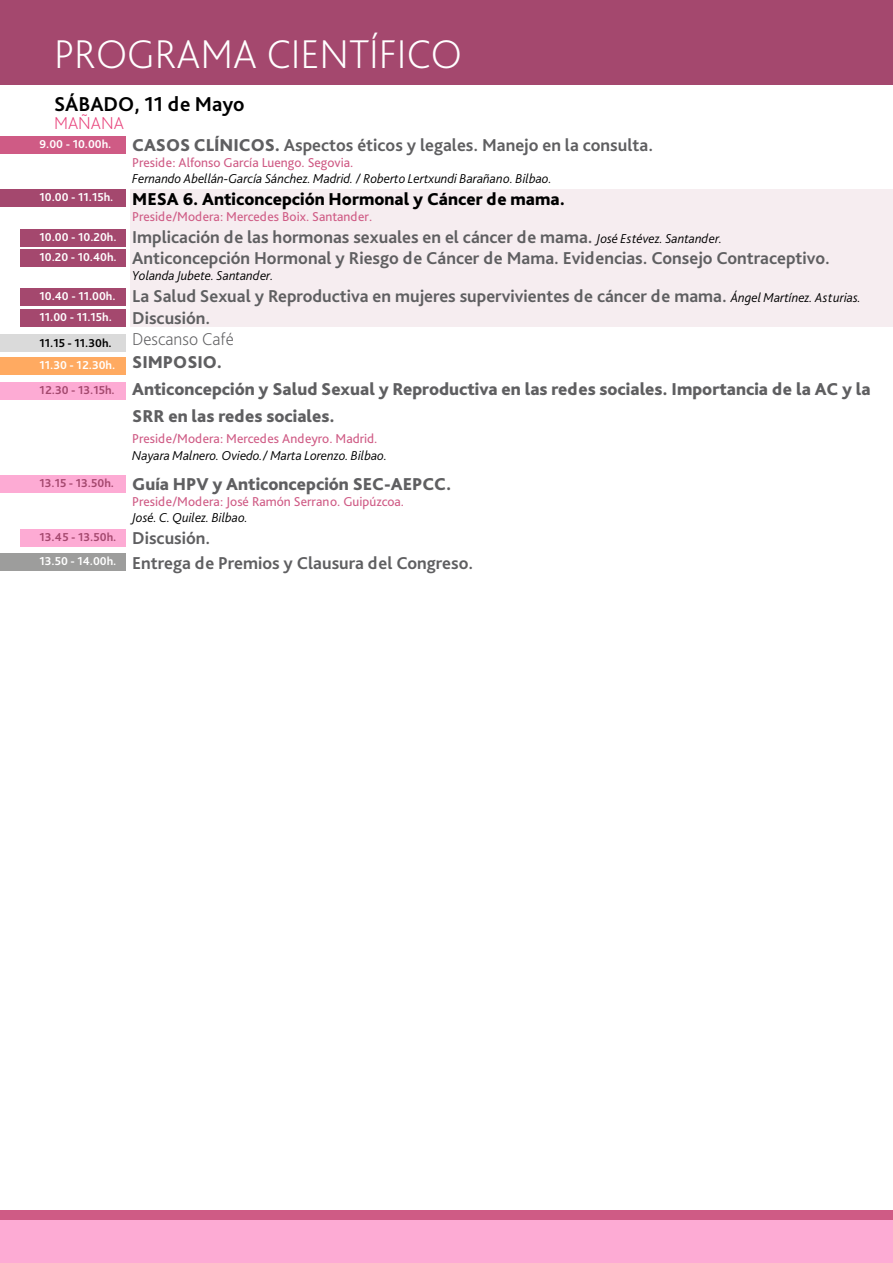
<style>
.page{position:relative;width:893px;height:1263px;background:#fff}
.page>*{position:absolute;margin:0;border:0;box-sizing:border-box;transform-origin:0 0}
.t1{font:200 42px "Bliss Pro";color:#fff}
.t2{font:700 21px "Bliss Pro";color:#000}
.t3{font:700 18px/21.6px "Bliss Pro";color:#5f5f61}
.t4{font:800 18px/27px "Bliss Pro";color:#5f5f61}
.t5{font:800 18px "Bliss Pro";color:#000}
.t6{font:200 18px "Bliss Pro";color:#5f5f61}
.t7{font:200 18px "Bliss Pro";color:#e8417a}
.t8{font:italic 300 13.5px "Bliss Pro";color:#000}
.t9{font:13.5px "Bliss Pro";color:#cf5b85}
.t10{font:700 12px/20px "Bliss Pro";color:#fff}
.t11{font:700 12px "Bliss Pro";color:#a4486e}
.t12{font:700 12px "Bliss Pro";color:#000}
.s1{font-weight:800}
.s2{font-weight:300;font-style:italic;font-size:13.5px;color:#000}
</style>
<div class="page">
<div style="left:0;top:0;width:893px;height:85px;background:#a4486e"></div>
<div style="left:0;top:1210px;width:893px;height:53px;background:#cf5b85"></div>
<div style="left:0;top:1220px;width:893px;height:43px;background:#fdabd4"></div>
<div style="left:130px;top:189px;width:763px;height:137px;background:#f6edf0"></div>
<div style="left:0;top:137px;width:125px;height:17px;background:#cf5b85"></div>
<div style="left:0;top:335px;width:125px;height:17px;background:#dadada"></div>
<div style="left:0;top:357px;width:125px;height:17px;background:#ffaa61"></div>
<div style="left:0;top:189px;width:125px;height:17px;background:#a4486e"></div>
<div style="left:0;top:383px;width:125px;height:17px;background:#fdabd4"></div>
<div style="left:0;top:475px;width:125px;height:17px;background:#fdabd4"></div>
<div style="left:20px;top:529px;width:105px;height:17px;background:#fdabd4"></div>
<div style="left:20px;top:229px;width:105px;height:17px;background:#a4486e"></div>
<div style="left:20px;top:249px;width:105px;height:17px;background:#a4486e"></div>
<div style="left:20px;top:288px;width:105px;height:18px;background:#a4486e"></div>
<div style="left:20px;top:309px;width:105px;height:17px;background:#a4486e"></div>
<div style="left:0;top:554px;width:125px;height:17px;background:#9d9d9c"></div>
<h1 class="t1" style="left:54px;top:28px;width:409px">PROGRAMA CIENTÍFICO</h1>
<p class="t2" style="left:54px;top:91px;width:192px">SÁBADO, 11 de Mayo</p>
<p class="t7" style="left:54px;top:112px;width:71px">MAÑANA</p>
<p class="t10" style="left:40px;top:134px;width:73px">9.00 - 10.00h.</p>
<p class="t3" style="left:132px;top:134px;width:522px"><span class="s1">CASOS CLÍNICOS.</span> Aspectos éticos y legales. Manejo en la consulta.</p>
<p class="t9" style="left:132px;top:154px;width:223px">Preside: Alfonso García Luengo. Segovia.</p>
<p class="t8" style="left:132px;top:170px;width:421px">Fernando Abellán-García Sánchez. Madrid. / Roberto Lertxundi Barañano. Bilbao.</p>
<p class="t5" style="left:132px;top:188px;width:434px">MESA 6. Anticoncepción Hormonal y Cáncer de mama.</p>
<p class="t9" style="left:132px;top:208px;width:242px">Preside/Modera: Mercedes Boix. Santander.</p>
<p class="t3" style="left:132px;top:225px;width:699px">Implicación de las hormonas sexuales en el cáncer de mama. <span class="s2">José Estévez. Santander.<br></span>Anticoncepción Hormonal y Riesgo de Cáncer de Mama. Evidencias. Consejo Contraceptivo.</p>
<p class="t8" style="left:132px;top:268px;width:143px">Yolanda Jubete. Santander.</p>
<p class="t3" style="left:132px;top:285px;width:730px">La Salud Sexual y Reproductiva en mujeres supervivientes de cáncer de mama. <span class="s2">Ángel Martínez. Asturias.<br></span>Discusión.</p>
<p class="t6" style="left:132px;top:328px;width:103px">Descanso Café</p>
<p class="t4" style="left:132px;top:348px;width:740px">SIMPOSIO.<br>Anticoncepción y Salud Sexual y Reproductiva en las redes sociales. Importancia de la AC y la<br>SRR en las redes sociales.</p>
<p class="t9" style="left:132px;top:430px;width:247px">Preside/Modera: Mercedes Andeyro. Madrid.</p>
<p class="t8" style="left:132px;top:447px;width:256px">Nayara Malnero. Oviedo./ Marta Lorenzo. Bilbao.</p>
<p class="t4" style="left:132px;top:470px;width:320px">Guía HPV y Anticoncepción SEC-AEPCC.</p>
<p class="t9" style="left:132px;top:493px;width:273px">Preside/Modera: José Ramón Serrano. Guipúzcoa.</p>
<p class="t8" style="left:132px;top:509px;width:117px">José. C. Quilez. Bilbao.</p>
<p class="t3" style="left:132px;top:524px;width:342px;line-height:25.5px">Discusión.<br>Entrega de Premios y Clausura del Congreso.</p>
<p class="t10" style="left:40px;top:186px;width:75px">10.00 - 11.15h.</p>
<p class="t10" style="left:40px;top:227px;width:79px">10.00 - 10.20h.<br>10.20 - 10.40h.</p>
<p class="t10" style="left:40px;top:285px;width:78px;line-height:20.9px">10.40 - 11.00h.<br>11.00 - 11.15h.</p>
<p class="t12" style="left:40px;top:335px;width:74px">11.15 - 11.30h.</p>
<p class="t10" style="left:40px;top:355px;width:77px">11.30 - 12.30h.</p>
<p class="t11" style="left:40px;top:383px;width:77px">12.30 - 13.15h.</p>
<p class="t11" style="left:40px;top:475px;width:76px">13.15 - 13.50h.</p>
<p class="t11" style="left:40px;top:530px;width:78px">13.45 - 13.50h.</p>
<p class="t10" style="left:40px;top:551px;width:78px">13.50 - 14.00h.</p>
</div>
